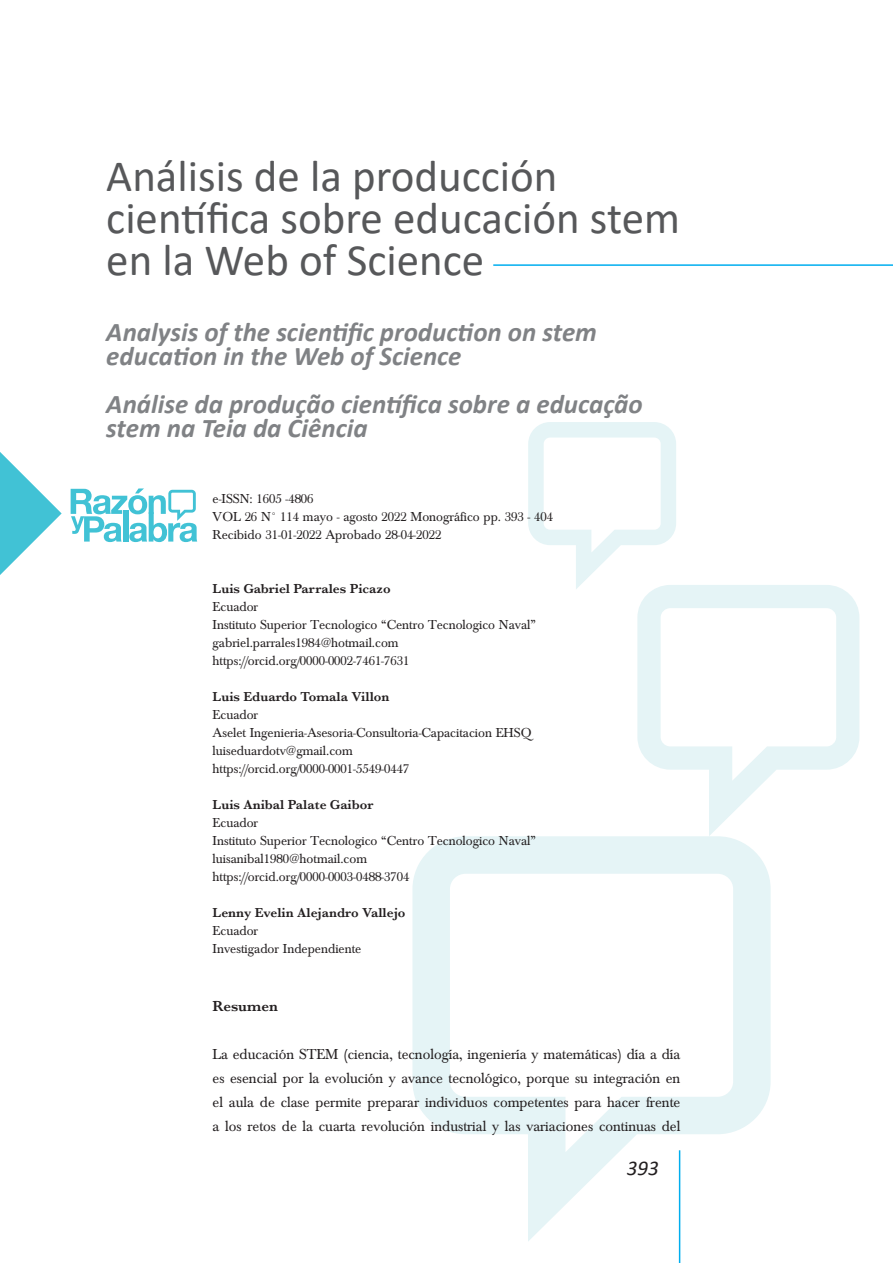
<style>
.page{position:relative;width:893px;height:1263px;background:#fff}
.page>*{position:absolute;margin:0;border:0;box-sizing:border-box;transform-origin:0 0}
.t1{font:45px/42px "Calibri";color:#57585a}
.t2{font:italic 700 27px/24px "Calibri";color:#808285}
.t3{font:italic 21px "Calibri";color:#231f20}
.Resumen{font:15px/24px "Baskerville";color:#231f20;text-align:justify}
.Resumen-2{font:600 15px "Baskerville";color:#231f20}
.t4{font:13.5px "Baskerville";color:#231f20}
.t5{font:600 13.5px "Baskerville";color:#231f20}
</style>
<div class="page">
<hr style="left:679px;top:1150px;width:1px;height:113px;background:#00aeef">
<svg style="left:412px;top:836px;width:359px;height:406px"></svg>
<svg style="left:637px;top:585px;width:222px;height:251px"></svg>
<svg style="left:528px;top:422px;width:148px;height:167px"></svg>
<svg style="left:71px;top:488px;width:126px;height:54px"></svg>
<svg style="left:0;top:452px;width:62px;height:123px"></svg>
<hr style="left:493px;top:264px;width:400px;height:2px;background:#00aeef">
<h1 class="t1" style="left:106px;top:154px;width:575px">Análisis de la producción científica sobre educación stem en la Web of Science</h1>
<h2 class="t2" style="left:106px;top:319px;width:492px">Analysis of the scientific production on stem education in the Web of Science</h2>
<h2 class="t2" style="left:106px;top:391px;width:538px">Análise da produção científica sobre a educação stem na Teia da Ciência</h2>
<h5 class="t4" style="left:213px;top:491px;width:102px">e-ISSN: 1605 -4806</h5>
<h5 class="t4" style="left:213px;top:509px;width:342px">VOL 26 N° 114 mayo - agosto 2022 Monográfico pp. 393 - 404</h5>
<h5 class="t4" style="left:213px;top:527px;width:230px">Recibido 31-01-2022 Aprobado 28-04-2022</h5>
<h5 class="t5" style="left:213px;top:579px;width:180px">Luis Gabriel Parrales Picazo</h5>
<h5 class="t4" style="left:213px;top:599px;width:47px">Ecuador</h5>
<h5 class="t4" style="left:213px;top:617px;width:325px">Instituto Superior Tecnologico “Centro Tecnologico Naval”</h5>
<h5 class="t4" style="left:213px;top:635px;width:188px">gabriel.parrales1984@hotmail.com</h5>
<h5 class="t4" style="left:213px;top:653px;width:198px">https://orcid.org/0000-0002-7461-7631</h5>
<h5 class="t5" style="left:213px;top:687px;width:178px">Luis Eduardo Tomala Villon</h5>
<h5 class="t4" style="left:213px;top:707px;width:47px">Ecuador</h5>
<h5 class="t4" style="left:213px;top:725px;width:320px">Aselet Ingenieria-Asesoria-Consultoria-Capacitacion EHSQ</h5>
<h5 class="t4" style="left:213px;top:743px;width:142px">luiseduardotv@gmail.com</h5>
<h5 class="t4" style="left:213px;top:761px;width:198px">https://orcid.org/0000-0001-5549-0447</h5>
<h5 class="t5" style="left:213px;top:795px;width:162px">Luis Anibal Palate Gaibor</h5>
<h5 class="t4" style="left:213px;top:815px;width:47px">Ecuador</h5>
<h5 class="t4" style="left:213px;top:833px;width:325px">Instituto Superior Tecnologico “Centro Tecnologico Naval”</h5>
<h5 class="t4" style="left:213px;top:851px;width:156px">luisanibal1980@hotmail.com</h5>
<h5 class="t4" style="left:213px;top:869px;width:198px">https://orcid.org/0000-0003-0488-3704</h5>
<h5 class="t5" style="left:213px;top:903px;width:194px">Lenny Evelin Alejandro Vallejo</h5>
<h5 class="t4" style="left:213px;top:923px;width:47px">Ecuador</h5>
<h5 class="t4" style="left:213px;top:941px;width:150px">Investigador Independiente</h5>
<p class="Resumen-2" style="left:213px;top:995px;width:67px">Resumen</p>
<p class="Resumen" style="left:213px;top:1042px;width:469px">La educación STEM (ciencia, tecnología, ingeniería y matemáticas) día a día es esencial por la evolución y avance tecnológico, porque su integración en el aula de clase permite preparar individuos competentes para hacer frente a los retos de la cuarta revolución industrial y las variaciones continuas del</p>
<h3 class="t3" style="left:627px;top:1153px;width:33px">393</h3>
</div>
